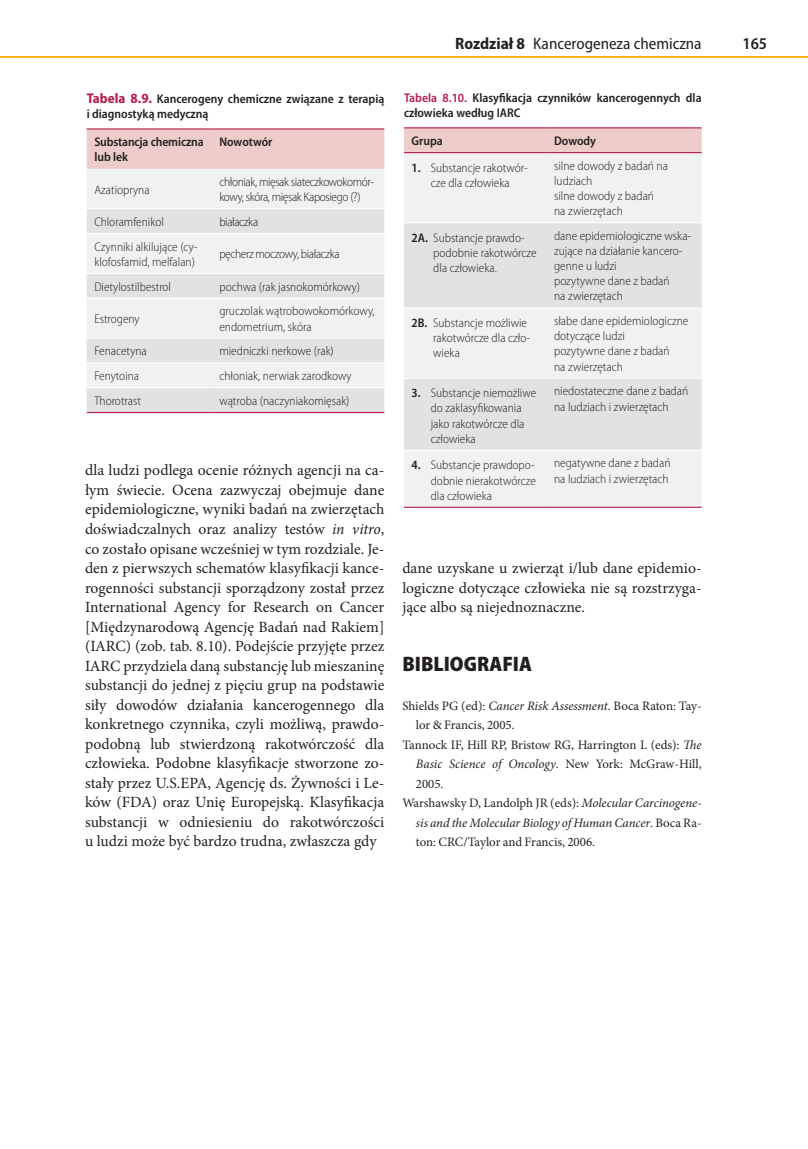
<style>
.page{position:relative;width:808px;height:1149px;background:#fff}
.page>*{position:absolute;margin:0;border:0;box-sizing:border-box;transform-origin:0 0}
.t1{font:900 semi-condensed 21px "Myriad Pro";color:#231f20}
.t2{font:semi-condensed 16.5px "Myriad Pro";color:#231f20}
.t3{font:600 semi-condensed 16.5px "Myriad Pro";color:#231f20}
.t4{font:15.6px/19.5px "Minion Pro";color:#231f20;text-align:justify}
.t5{font:12.9px "Minion Pro";letter-spacing:-.005em;color:#231f20}
.t6{font:italic 12.9px "Minion Pro";letter-spacing:-.005em;color:#231f20}
.t7{font:300 semi-condensed 12.6px/15.1px "Myriad Pro";color:#231f20}
.t8{font:600 semi-condensed 12.6px/15px "Myriad Pro";color:#231f20}
.t9{font:300 semi-condensed 12.6px/15.1px "Myriad Pro";letter-spacing:-.03em;color:#231f20}
.s1{font-weight:700;font-size:14.1px;color:#b51c4a}
.s2{font-style:italic}
.s3{font-weight:700}
.s4{color:#b51c4a}
.s5{font-weight:600}
.s6{font-style:normal}
</style>
<div class="page">
<hr style="left:0;top:57px;width:808px;height:1px;background:#fcb814">
<div style="left:87px;top:129px;width:297px;height:40px;background:#edccc9"></div>
<div style="left:87px;top:169px;width:297px;height:39px;background:#f0f1f2"></div>
<svg style="left:87px;top:209px;width:297px;height:203px;fill:#f0f1f2"></svg>
<hr style="left:87px;top:233px;width:125px;height:1px;background:#fff">
<hr style="left:212px;top:233px;width:172px;height:1px;background:#fff">
<hr style="left:87px;top:273px;width:125px;height:1px;background:#fff">
<hr style="left:212px;top:273px;width:172px;height:1px;background:#fff">
<hr style="left:87px;top:297px;width:125px;height:2px;background:#fff">
<hr style="left:212px;top:297px;width:172px;height:2px;background:#fff">
<hr style="left:87px;top:337px;width:125px;height:1px;background:#fff">
<hr style="left:212px;top:337px;width:172px;height:1px;background:#fff">
<hr style="left:87px;top:362px;width:125px;height:1px;background:#fff">
<hr style="left:212px;top:362px;width:172px;height:1px;background:#fff">
<hr style="left:87px;top:387px;width:125px;height:1px;background:#fff">
<hr style="left:212px;top:387px;width:172px;height:1px;background:#fff">
<hr style="left:87px;top:128px;width:125px;height:1px;background:#b51c4a">
<hr style="left:212px;top:128px;width:172px;height:1px;background:#b51c4a">
<hr style="left:87px;top:412px;width:125px;height:1px;background:#b51c4a">
<hr style="left:212px;top:412px;width:172px;height:1px;background:#b51c4a">
<div style="left:404px;top:128px;width:298px;height:24px;background:#edccc9"></div>
<div style="left:404px;top:153px;width:298px;height:353px;background:#f0f1f2"></div>
<div style="left:404px;top:223px;width:298px;height:84px;background:#e1e2e4"></div>
<div style="left:404px;top:379px;width:298px;height:70px;background:#e1e2e4"></div>
<hr style="left:404px;top:222px;width:142px;height:1px;background:#fff">
<hr style="left:546px;top:222px;width:156px;height:1px;background:#fff">
<hr style="left:404px;top:307px;width:142px;height:1px;background:#fff">
<hr style="left:546px;top:307px;width:156px;height:1px;background:#fff">
<hr style="left:404px;top:377px;width:142px;height:2px;background:#fff">
<hr style="left:546px;top:377px;width:156px;height:2px;background:#fff">
<hr style="left:404px;top:449px;width:142px;height:2px;background:#fff">
<hr style="left:546px;top:449px;width:156px;height:2px;background:#fff">
<hr style="left:404px;top:127px;width:142px;height:1px;background:#b51c4a">
<hr style="left:546px;top:127px;width:156px;height:1px;background:#b51c4a">
<hr style="left:404px;top:152px;width:142px;height:1px;background:#b51c4a">
<hr style="left:546px;top:152px;width:156px;height:1px;background:#b51c4a">
<hr style="left:404px;top:506px;width:142px;height:1px;background:#b51c4a">
<hr style="left:546px;top:506px;width:156px;height:1px;background:#b51c4a">
<p class="t8" style="left:87px;top:91px;width:299px"><span class="s1">Tabela 8.9.</span> Kancerogeny chemiczne związane z terapią i diagnostyką medyczną</p>
<p class="t8" style="left:94px;top:134px;width:111px">Substancja chemiczna lub lek</p>
<p class="t8" style="left:219px;top:134px;width:55px">Nowotwór</p>
<p class="t7" style="left:94px;top:182px;width:57px">Azatiopryna</p>
<p class="t9" style="left:219px;top:174px;width:156px">chłoniak, mięsak siateczkowokomór&shy;kowy, skóra, mięsak Kaposiego (?)</p>
<p class="t7" style="left:94px;top:214px;width:71px">Chloramfenikol</p>
<p class="t9" style="left:219px;top:214px;width:40px">białaczka</p>
<p class="t7" style="left:94px;top:239px;width:105px">Czynniki alkilujące (cy&shy;klofosfamid, melfalan)</p>
<p class="t9" style="left:219px;top:246px;width:122px">pęcherz moczowy, białaczka</p>
<p class="t7" style="left:94px;top:279px;width:78px">Dietylostilbestrol</p>
<p class="t7" style="left:219px;top:279px;width:142px">pochwa (rak jasnokomórkowy)</p>
<p class="t7" style="left:94px;top:311px;width:47px">Estrogeny</p>
<p class="t7" style="left:219px;top:303px;width:157px">gruczolak wątrobowokomórkowy, endometrium, skóra</p>
<p class="t7" style="left:94px;top:343px;width:54px">Fenacetyna</p>
<p class="t7" style="left:219px;top:343px;width:116px">miedniczki nerkowe (rak)</p>
<p class="t7" style="left:94px;top:368px;width:46px">Fenytoina</p>
<p class="t7" style="left:219px;top:368px;width:134px">chłoniak, nerwiak zarodkowy</p>
<p class="t7" style="left:94px;top:393px;width:48px">Thorotrast</p>
<p class="t7" style="left:219px;top:393px;width:132px">wątroba (naczyniakomięsak)</p>
<p class="t4" style="left:85px;top:460px;width:301px">dla ludzi podlega ocenie różnych agencji na ca&shy;łym świecie. Ocena zazwyczaj obejmuje dane epidemiologiczne, wyniki badań na zwierzętach doświadczalnych oraz analizy testów <span class="s2">in vitro</span>, co zostało opisane wcześniej w tym rozdziale. Je&shy;den z pierwszych schematów klasyfikacji kance&shy;rogenności substancji sporządzony został przez International Agency for Research on Cancer [Międzynarodową Agencję Badań nad Rakiem] (IARC) (zob. tab. 8.10). Podejście przyjęte przez IARC przydziela daną substancję lub mieszaninę substancji do jednej z pięciu grup na podstawie siły dowodów działania kancerogennego dla konkretnego czynnika, czyli możliwą, prawdo&shy;podobną lub stwierdzoną rakotwórczość dla człowieka. Podobne klasyfikacje stworzone zo&shy;stały przez U.S.EPA, Agencję ds. Żywności i Le&shy;ków (FDA) oraz Unię Europejską. Klasyfikacja substancji w odniesieniu do rakotwórczości u ludzi może być bardzo trudna, zwłaszcza gdy</p>
<p class="t2" style="left:455px;top:33px;width:248px"><span class="s3">Rozdział 8</span> Kancerogeneza chemiczna</p>
<p class="t3" style="left:742px;top:33px;width:26px">165</p>
<p class="t8" style="left:404px;top:90px;width:299px"><span class="s4">Tabela 8.10.</span> Klasyfikacja czynników kancerogennych dla człowieka według IARC</p>
<p class="t8" style="left:412px;top:133px;width:33px">Grupa</p>
<p class="t8" style="left:554px;top:133px;width:43px">Dowody</p>
<p class="t7" style="left:412px;top:160px;width:118px;text-align:center"><span class="s5">1.</span> Substancje rakotwór&shy;cze dla człowieka</p>
<p class="t7" style="left:554px;top:158px;width:115px">silne dowody z badań na ludziach<br>silne dowody z badań na zwierzętach</p>
<p class="t7" style="left:433px;top:230px;width:105px;text-indent:-22px"><span class="s5">2A.</span> Substancje prawdo&shy;podobnie rakotwórcze dla człowieka.</p>
<p class="t7" style="left:554px;top:228px;width:139px">dane epidemiologiczne wska&shy;zujące na działanie kancero&shy;genne u ludzi<br>pozytywne dane z badań<br>na zwierzętach</p>
<p class="t7" style="left:433px;top:315px;width:99px;text-indent:-22px"><span class="s5">2B.</span> Substancje możliwie rakotwórcze dla czło&shy;wieka</p>
<p class="t7" style="left:554px;top:313px;width:136px">słabe dane epidemiologiczne dotyczące ludzi<br>pozytywne dane z badań<br>na zwierzętach</p>
<p class="t7" style="left:431px;top:385px;width:107px;text-indent:-19px"><span class="s5">3.</span> Substancje niemożliwe do zaklasyfikowania jako rakotwórcze dla człowieka</p>
<p class="t7" style="left:554px;top:383px;width:136px">niedostateczne dane z badań na ludziach i zwierzętach</p>
<p class="t7" style="left:431px;top:457px;width:107px;text-align:justify;text-indent:-19px"><span class="s5">4.</span> Substancje prawdopo&shy;dobnie nierakotwórcze dla człowieka</p>
<p class="t7" style="left:554px;top:455px;width:118px">negatywne dane z badań na ludziach i zwierzętach</p>
<p class="t4" style="left:402px;top:558px;width:301px">dane uzyskane u zwierząt i/lub dane epidemio&shy;logiczne dotyczące człowieka nie są rozstrzyga&shy;jące albo są niejednoznaczne.</p>
<h1 class="t1" style="left:402px;top:649px;width:131px">BIBLIOGRAFIA</h1>
<p class="t5" style="left:402px;top:696px;width:301px">Shields PG (ed): <span class="s2">Cancer Risk Assessment</span>. Boca Raton: Tay-</p>
<p class="t5" style="left:416px;top:716px;width:100px">lor &amp; Francis, 2005.</p>
<p class="t5" style="left:402px;top:735px;width:301px">Tannock IF, Hill RP, Bristow RG, Harrington L (eds): <span class="s2">The</span></p>
<p class="t6" style="left:416px;top:755px;width:287px">Basic Science of Oncology<span class="s6">. New York: McGraw-Hill,</span></p>
<p class="t5" style="left:416px;top:774px;width:29px">2005.</p>
<p class="t5" style="left:402px;top:794px;width:301px">Warshawsky D, Landolph JR (eds): <span class="s2">Molecular Carcinogene-</span></p>
<p class="t6" style="left:416px;top:813px;width:287px">sis and the Molecular Biology of Human Cancer<span class="s6">. Boca Ra-</span></p>
<p class="t5" style="left:416px;top:833px;width:181px">ton: CRC/Taylor and Francis, 2006.</p>
</div>
